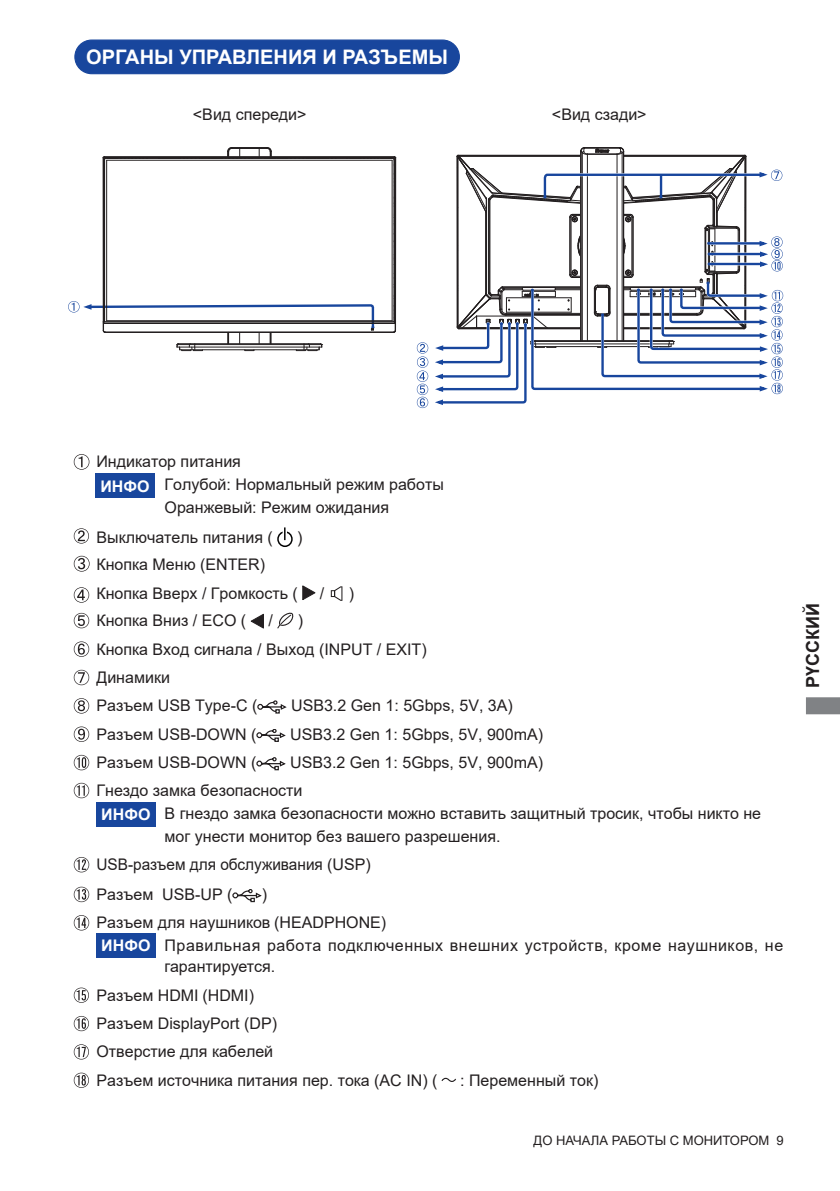
<style>
.page{position:relative;width:840px;height:1191px;background:#fff}
.page>*{position:absolute;margin:0;border:0;box-sizing:border-box;transform-origin:0 0}
.t1{font:700 20px "Arial";color:#fff}
.t2{font:700 18px "Arial";color:#231f20}
.t3{font:16px/28.4px "Arial";color:#231f20}
.t4{font:16px/21.2px "Arial";letter-spacing:.035em;color:#231f20}
.t5{font:16px/29.8px "Arial";color:#231f20;scale:.96 1}
.t6{font:700 16px "Arial";color:#fff}
.t7{font:13px "Arial";color:#231f20}
</style>
<div class="page">
<svg style="left:806px;top:697px;width:33px;height:17px"></svg>
<div style="left:96px;top:801px;width:59px;height:25px;background:#18469d"></div>
<div style="left:96px;top:473px;width:59px;height:25px;background:#18469d"></div>
<svg style="left:74px;top:454px;width:15px;height:16px"></svg>
<svg style="left:74px;top:528px;width:15px;height:15px"></svg>
<div style="left:277px;top:531px;width:15px;height:16px;border:1px solid #000;border-radius:50%"></div>
<svg style="left:282px;top:527px;width:5px;height:13px"></svg>
<svg style="left:284px;top:527px;width:1px;height:13px"></svg>
<svg style="left:74px;top:556px;width:15px;height:15px"></svg>
<svg style="left:74px;top:587px;width:15px;height:15px"></svg>
<svg style="left:302px;top:585px;width:13px;height:15px"></svg>
<svg style="left:342px;top:586px;width:1px;height:15px"></svg>
<svg style="left:330px;top:586px;width:12px;height:15px"></svg>
<svg style="left:74px;top:613px;width:15px;height:15px"></svg>
<svg style="left:250px;top:614px;width:14px;height:14px"></svg>
<svg style="left:277px;top:612px;width:16px;height:16px"></svg>
<svg style="left:74px;top:641px;width:15px;height:16px"></svg>
<svg style="left:74px;top:670px;width:15px;height:15px"></svg>
<svg style="left:74px;top:698px;width:15px;height:15px"></svg>
<svg style="left:257px;top:701px;width:29px;height:12px"></svg>
<svg style="left:74px;top:726px;width:15px;height:16px"></svg>
<svg style="left:256px;top:729px;width:29px;height:13px"></svg>
<svg style="left:74px;top:755px;width:15px;height:15px"></svg>
<svg style="left:256px;top:757px;width:29px;height:13px"></svg>
<svg style="left:74px;top:783px;width:15px;height:15px"></svg>
<svg style="left:74px;top:857px;width:15px;height:15px"></svg>
<svg style="left:74px;top:886px;width:15px;height:16px"></svg>
<svg style="left:232px;top:889px;width:29px;height:13px"></svg>
<svg style="left:74px;top:915px;width:15px;height:15px"></svg>
<svg style="left:74px;top:987px;width:15px;height:15px"></svg>
<svg style="left:74px;top:1016px;width:15px;height:15px"></svg>
<svg style="left:74px;top:1044px;width:15px;height:15px"></svg>
<svg style="left:74px;top:1072px;width:15px;height:15px"></svg>
<svg style="left:441px;top:1077px;width:15px;height:5px"></svg>
<div style="left:75px;top:40px;width:384px;height:34px;background:#18469d;border-radius:17px"></div>
<div style="left:74px;top:39px;width:385px;height:35px;border:1px solid #18469d;border-radius:17px"></div>
<svg style="left:68px;top:147px;width:328px;height:204px"></svg>
<svg style="left:416px;top:147px;width:366px;height:261px"></svg>
<div style="left:96px;top:933px;width:59px;height:25px;background:#18469d"></div>
<p class="t1" style="left:86px;top:43px;width:363px">ОРГАНЫ УПРАВЛЕНИЯ И РАЗЪЕМЫ</p>
<p class="t3" style="left:193px;top:100px;width:115px">&lt;Вид спереди&gt;</p>
<p class="t3" style="left:551px;top:100px;width:96px">&lt;Вид сзади&gt;</p>
<p class="t3" style="left:164px;top:450px;width:281px;line-height:22.6px;text-indent:-68px">Индикатор питания<br>Голубой: Hормальный режим работы<br>Оранжевый: Режим ожидания</p>
<p class="t3" style="left:96px;top:523px;width:178px">Выключатель питания (</p>
<p class="t3" style="left:297px;top:523px;width:7px">)</p>
<p class="t3" style="left:96px;top:550px;width:203px;line-height:29px">Кнопка Меню (ENTER)<br>Кнопка Вверх / Громкость (</p>
<p class="t6" style="left:100px;top:475px;width:51px">ИНФО</p>
<p class="t3" style="left:320px;top:579px;width:6px">/</p>
<p class="t3" style="left:349px;top:579px;width:7px">)</p>
<p class="t3" style="left:96px;top:606px;width:151px">Кнопка Вниз / ECO (</p>
<p class="t3" style="left:268px;top:606px;width:6px">/</p>
<p class="t3" style="left:96px;top:606px;width:331px;text-indent:201px">)<br>Кнопка Вход сигнала / Выход (INPUT / EXIT)<br>Динамики<br>Разъем USB Type-C (</p>
<p class="t3" style="left:291px;top:691px;width:223px">USB3.2 Gen 1: 5Gbps, 5V, 3A)</p>
<p class="t3" style="left:96px;top:719px;width:161px">Разъем USB-DOWN (</p>
<p class="t3" style="left:290px;top:719px;width:254px">USB3.2 Gen 1: 5Gbps, 5V, 900mA)</p>
<p class="t3" style="left:96px;top:748px;width:161px">Разъем USB-DOWN (</p>
<p class="t3" style="left:96px;top:748px;width:448px;text-indent:194px">USB3.2 Gen 1: 5Gbps, 5V, 900mA)<br>Гнездо замка безопасности</p>
<p class="t3" style="left:164px;top:802px;width:597px;line-height:22.6px">В гнездо замка безопасности можно вставить защитный тросик, чтобы никто не мог унести монитор без вашего разрешения.</p>
<p class="t5" style="left:96px;top:849px;width:287px">USB-разъем для обслуживания (USP)<br>Разъем USB-UP (</p>
<p class="t6" style="left:101px;top:803px;width:51px">ИНФО</p>
<p class="t3" style="left:96px;top:880px;width:291px;text-indent:165px">)<br>Разъем для наушников (HEADPHONE)</p>
<p class="t4" style="left:164px;top:934px;width:619px">Правильная работа подключенных внешних устройств, кроме наушников, не гарантируется.</p>
<p class="t3" style="left:96px;top:980px;width:342px">Pазъем HDMI (HDMI)<br>Pазъем DisplayPort (DP)<br>Отверстие для кабелей<br>Разъем источника питания пер. тока (AC IN) (</p>
<p class="t6" style="left:101px;top:934px;width:51px">ИНФО</p>
<p class="t3" style="left:460px;top:1065px;width:140px">: Переменный ток)</p>
<p class="t7" style="left:533px;top:1131px;width:251px">ДО НАЧАЛА РАБОТЫ С МОНИТОРОМ 9</p>
<p class="t2" style="left:799px;top:688px;width:86px;rotate:-90deg">РҮССКИЙ</p>
</div>
